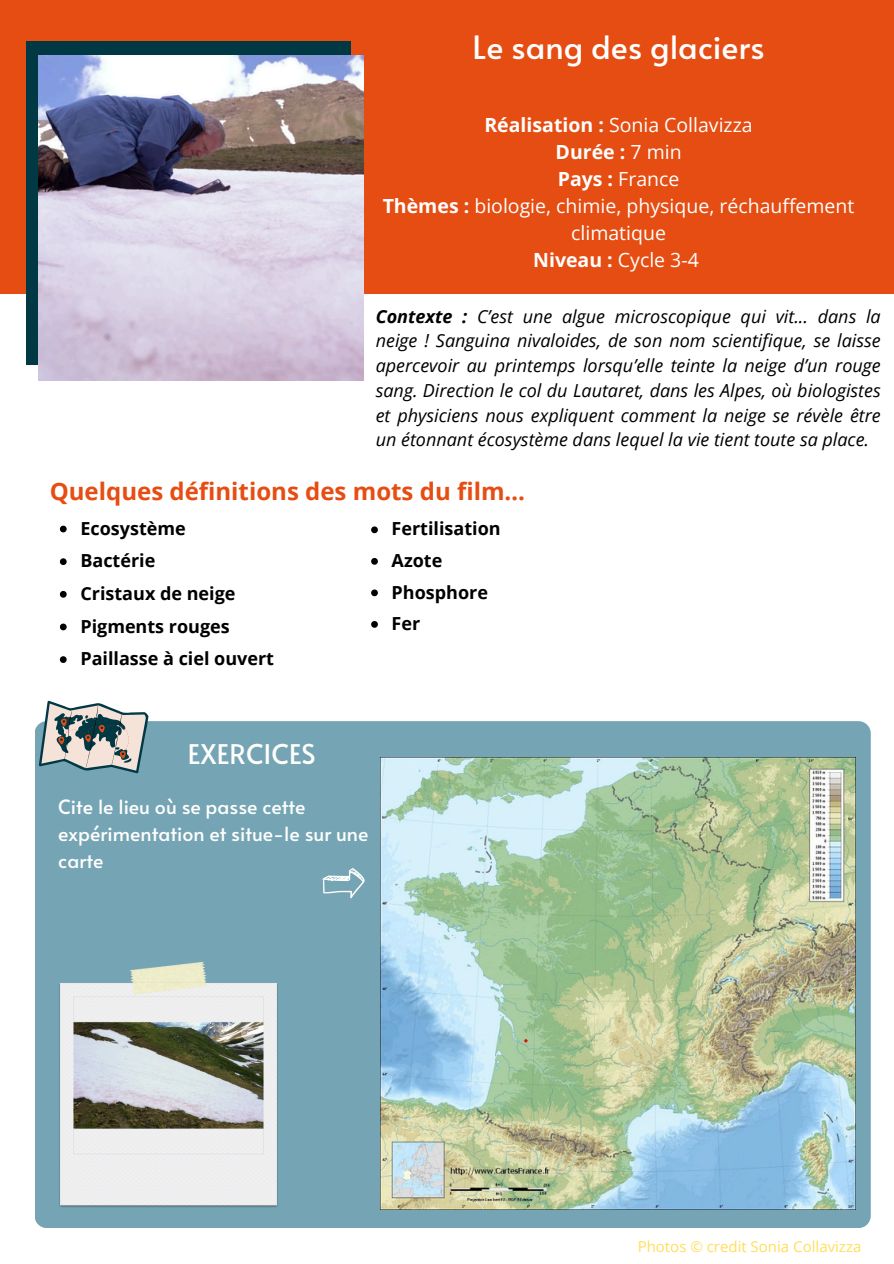
<style>
.page{position:relative;width:894px;height:1264px;background:#fff}
.page>*{position:absolute;margin:0;border:0;box-sizing:border-box;transform-origin:0 0}
.t1{font:32.1px "Alata";color:#fff}
.t2{font:27px "Alata";color:#fffffe}
.t3{font:700 24px "Open Sans";color:#e64d12}
.t4{font:19.5px/27px "Open Sans";color:#fff;text-align:center}
.t5{font:19.5px/27px "Alata";color:#fffffe}
.t6{font:italic 18px/24.8px "Open Sans";color:#000;text-align:justify}
.t7{font:700 18px "Open Sans";color:#000}
.t8{font:15px "Open Sans";color:#ffde59}
.s1{font-weight:700}
</style>
<div class="page">
<div style="left:0;top:0;width:893px;height:293px;background:#e64d12"></div>
<div style="left:26px;top:41px;width:324px;height:323px;background:#003844"></div>
<img style="left:39px;top:56px;width:324px;height:324px">
<div style="left:35px;top:721px;width:835px;height:506px;background:#75a5b4;border-radius:12px"></div>
<svg style="left:39px;top:700px;width:110px;height:73px"></svg>
<svg style="left:322px;top:868px;width:42px;height:30px"></svg>
<img style="left:381px;top:757px;width:474px;height:452px">
<img style="left:59px;top:961px;width:219px;height:246px">
<svg style="left:60px;top:525px;width:7px;height:7px"></svg>
<svg style="left:60px;top:558px;width:7px;height:7px"></svg>
<svg style="left:60px;top:591px;width:7px;height:6px"></svg>
<svg style="left:60px;top:623px;width:7px;height:7px"></svg>
<svg style="left:60px;top:656px;width:7px;height:7px"></svg>
<svg style="left:371px;top:526px;width:7px;height:7px"></svg>
<svg style="left:371px;top:558px;width:7px;height:6px"></svg>
<svg style="left:371px;top:589px;width:7px;height:7px"></svg>
<svg style="left:371px;top:621px;width:7px;height:6px"></svg>
<h4 class="t1" style="left:472px;top:24px;width:293px">Le sang des glaciers</h4>
<h3 class="t4" style="left:382px;top:111px;width:473px"><span class="s1">Réalisation :</span> Sonia Collavizza<br><span class="s1">Durée :</span> 7 min<br><span class="s1">Pays :</span> France<br><span class="s1">Thèmes :</span> biologie, chimie, physique, réchauffement climatique<br><span class="s1">Niveau :</span> Cycle 3-4</h3>
<p class="t6" style="left:375px;top:303px;width:506px"><span class="s1">Contexte :</span> C’est une algue microscopique qui vit... dans la neige ! Sanguina nivaloides, de son nom scientifique, se laisse apercevoir au printemps lorsqu’elle teinte la neige d’un rouge sang. Direction le col du Lautaret, dans les Alpes, où biologistes et physiciens nous expliquent comment la neige se révèle être un étonnant écosystème dans lequel la vie tient toute sa place.</p>
<p class="t3" style="left:50px;top:474px;width:476px">Quelques définitions des mots du film…</p>
<p class="t7" style="left:80px;top:515px;width:107px">Ecosystème</p>
<p class="t7" style="left:80px;top:548px;width:76px">Bactérie</p>
<p class="t7" style="left:80px;top:580px;width:157px">Cristaux de neige</p>
<p class="t7" style="left:80px;top:613px;width:151px">Pigments rouges</p>
<p class="t7" style="left:80px;top:646px;width:195px">Paillasse à ciel ouvert</p>
<p class="t7" style="left:391px;top:516px;width:111px">Fertilisation</p>
<p class="t7" style="left:391px;top:547px;width:52px">Azote</p>
<p class="t7" style="left:391px;top:579px;width:98px">Phosphore</p>
<h2 class="t7" style="left:391px;top:610px;width:30px">Fer</h2>
<p class="t2" style="left:188px;top:733px;width:129px">EXERCICES</p>
<h4 class="t5" style="left:58px;top:792px;width:312px">Cite le lieu où se passe cette expérimentation et situe-le sur une carte</h4>
<h4 class="t8" style="left:637px;top:1236px;width:225px">Photos © credit Sonia Collavizza</h4>
</div>
